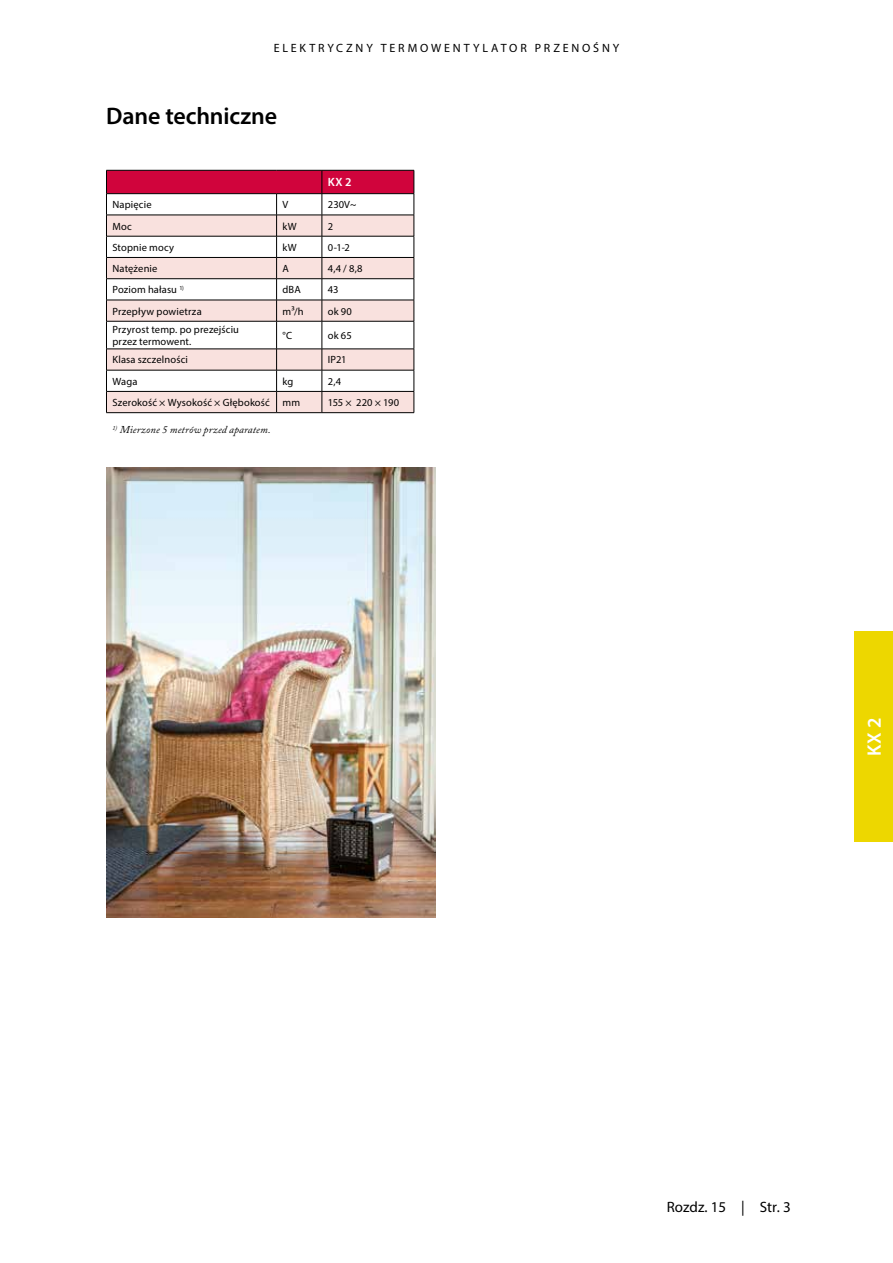
<style>
.page{position:relative;width:893px;height:1263px;background:#fff}
.page>*{position:absolute;margin:0;border:0;box-sizing:border-box;transform-origin:0 0}
.t1{font:600 24px "Myriad Pro";letter-spacing:-.01em;color:#000}
.t2{font:600 19.5px "Myriad Pro";color:#fff}
.t3{font:15px "Myriad Pro";color:#000}
.t4{font:12px "Myriad Pro";letter-spacing:.235em;color:#000}
.t5{font:600 12px "Myriad Pro";color:#fff}
.t6{font:10.5px/12.6px "Myriad Pro";letter-spacing:.015em;color:#000}
.t7{font:italic 10.5px "Adobe Caslon Pro";letter-spacing:.015em;color:#000}
.t8{font:10.5px "Myriad Pro";letter-spacing:-.01em;color:#000}
</style>
<div class="page">
<div style="left:855px;top:631px;width:38px;height:211px;background:#edd700"></div>
<img style="left:106px;top:468px;width:330px;height:450px">
<svg style="left:106px;top:170px;width:309px;height:242px"></svg>
<hr style="left:106px;top:412px;width:171px;height:1px;background:#000">
<hr style="left:277px;top:412px;width:45px;height:1px;background:#000">
<hr style="left:322px;top:412px;width:92px;height:1px;background:#000">
<p class="t4" style="left:274px;top:40px;width:347px">ELEKTRYCZNY TERMOWENTYLATOR PRZENOŚNY</p>
<h1 class="t1" style="left:106px;top:101px;width:172px">Dane techniczne</h1>
<p class="t5" style="left:328px;top:175px;width:25px">KX 2</p>
<p class="t6" style="left:112px;top:198px;width:41px">Napięcie</p>
<p class="t6" style="left:283px;top:198px;width:7px">V</p>
<p class="t6" style="left:328px;top:198px;width:30px">230V~</p>
<p class="t6" style="left:112px;top:219px;width:21px">Moc</p>
<p class="t6" style="left:283px;top:219px;width:16px">kW</p>
<p class="t6" style="left:328px;top:219px;width:7px">2</p>
<p class="t6" style="left:112px;top:241px;width:63px">Stopnie mocy</p>
<p class="t6" style="left:283px;top:241px;width:16px">kW</p>
<p class="t6" style="left:328px;top:241px;width:24px">0-1-2</p>
<p class="t6" style="left:112px;top:262px;width:46px">Natężenie</p>
<p class="t6" style="left:283px;top:262px;width:8px">A</p>
<p class="t6" style="left:328px;top:262px;width:36px">4,4 / 8,8</p>
<p class="t6" style="left:112px;top:283px;width:73px">Poziom hałasu <sup>1)</sup></p>
<p class="t6" style="left:283px;top:283px;width:20px">dBA</p>
<p class="t6" style="left:328px;top:283px;width:12px">43</p>
<p class="t6" style="left:112px;top:305px;width:91px">Przepływ powietrza</p>
<p class="t6" style="left:283px;top:305px;width:23px">m³/h</p>
<p class="t6" style="left:328px;top:305px;width:26px">ok 90</p>
<p class="t6" style="left:112px;top:323px;width:128px">Przyrost temp. po prezejściu przez termowent.</p>
<p class="t6" style="left:283px;top:329px;width:11px">°C</p>
<p class="t6" style="left:328px;top:329px;width:25px">ok 65</p>
<p class="t6" style="left:112px;top:353px;width:77px">Klasa szczelności</p>
<p class="t6" style="left:328px;top:353px;width:20px">IP21</p>
<p class="t6" style="left:112px;top:375px;width:27px">Waga</p>
<p class="t6" style="left:283px;top:375px;width:12px">kg</p>
<p class="t6" style="left:328px;top:375px;width:15px">2,4</p>
<p class="t6" style="left:112px;top:396px;width:189px">Szerokość × Wysokość × Głębokość mm</p>
<p class="t8" style="left:328px;top:396px;width:73px">155 × 220 × 190</p>
<p class="t7" style="left:112px;top:423px;width:160px"><sup>1)</sup> Mierzone 5 metrów przed aparatem.</p>
<h2 class="t2" style="left:862px;top:756px;width:39px;rotate:-90deg">KX 2</h2>
<h3 class="t3" style="left:667px;top:1197px;width:126px">Rozdz. 15 | Str. 3</h3>
</div>
